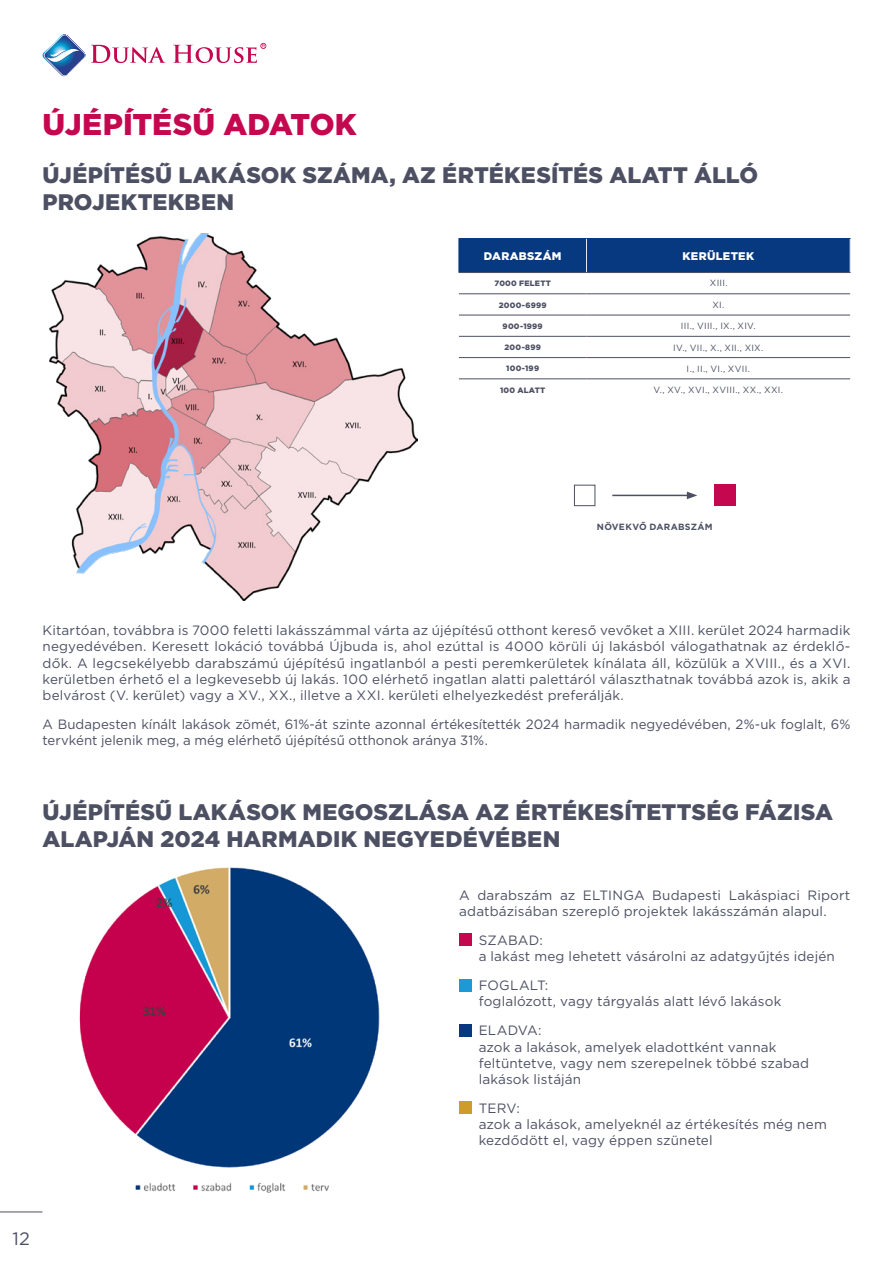
<style>
.page{position:relative;width:893px;height:1263px;background:#fff}
.page>*{position:absolute;margin:0;border:0;box-sizing:border-box;transform-origin:0 0}
.t1{font:900 30px "Gotham";color:#c50750}
.t2{font:900 22.5px/27px "Gotham";letter-spacing:.005em;color:#4d5063}
.t3{font:18px "Gotham";color:#4d5063}
.t4{font:13.5px/16.2px "Gotham";letter-spacing:.005em;color:#4d5063}
.t5{font:900 11.1px "Gotham";letter-spacing:.025em;color:#fff}
.t6{font:9px "Gotham";letter-spacing:.035em;color:#4d5063}
.t7{font:700 9px "Gotham";letter-spacing:.025em;color:#4d5063}
.t8{font:900 7.8px "Gotham";letter-spacing:.03em;color:#4d5063}
</style>
<div class="page">
<hr style="left:0;top:1211px;width:43px;height:1px;background:#4d5063">
<svg style="left:42px;top:34px;width:123px;height:43px"></svg>
<svg style="left:173px;top:43px;width:93px;height:20px"></svg>
<img style="left:79px;top:867px;width:301px;height:326px">
<div style="left:714px;top:485px;width:22px;height:21px;background:#c50750"></div>
<div style="left:574px;top:485px;width:21px;height:21px;background:#fff;border:1px solid #4d5063"></div>
<hr style="left:612px;top:495px;width:77px;height:1px;background:#4d5063">
<svg style="left:687px;top:492px;width:10px;height:7px"></svg>
<div style="left:460px;top:239px;width:390px;height:33px;background:#073980"></div>
<hr style="left:586px;top:239px;width:1px;height:33px;background:#e6e7e9">
<hr style="left:850px;top:239px;width:1px;height:33px;background:#e6e7e9">
<hr style="left:459px;top:272px;width:127px;height:1px;background:#4d5063">
<hr style="left:586px;top:272px;width:264px;height:1px;background:#4d5063">
<hr style="left:459px;top:293px;width:127px;height:1px;background:#4d5063">
<hr style="left:586px;top:293px;width:264px;height:1px;background:#4d5063">
<hr style="left:459px;top:315px;width:127px;height:1px;background:#4d5063">
<hr style="left:586px;top:315px;width:264px;height:1px;background:#4d5063">
<hr style="left:459px;top:336px;width:127px;height:1px;background:#4d5063">
<hr style="left:586px;top:336px;width:264px;height:1px;background:#4d5063">
<hr style="left:459px;top:357px;width:127px;height:1px;background:#4d5063">
<hr style="left:586px;top:357px;width:264px;height:1px;background:#4d5063">
<hr style="left:459px;top:238px;width:127px;height:1px;background:#073980">
<hr style="left:459px;top:239px;width:1px;height:33px;background:#073980">
<hr style="left:586px;top:238px;width:264px;height:1px;background:#073980">
<hr style="left:459px;top:378px;width:127px;height:1px;background:#4d5063">
<hr style="left:586px;top:378px;width:264px;height:1px;background:#4d5063">
<div style="left:459px;top:933px;width:13px;height:13px;background:#c50750"></div>
<div style="left:459px;top:979px;width:13px;height:13px;background:#1d99d6"></div>
<div style="left:459px;top:1024px;width:13px;height:13px;background:#073980"></div>
<div style="left:459px;top:1101px;width:13px;height:13px;background:#cf9b2a"></div>
<img style="left:49px;top:233px;width:369px;height:367px">
<p class="t1" style="left:43px;top:103px;width:316px">ÚJÉPÍTÉSŰ ADATOK</p>
<p class="t2" style="left:43px;top:161px;width:717px">ÚJÉPÍTÉSŰ LAKÁSOK SZÁMA, AZ ÉRTÉKESÍTÉS ALATT ÁLLÓ<br>PROJEKTEKBEN</p>
<p class="t5" style="left:484px;top:248px;width:79px">DARABSZÁM</p>
<p class="t5" style="left:682px;top:248px;width:73px">KERÜLETEK</p>
<p class="t8" style="left:494px;top:278px;width:58px">7000 FELETT</p>
<p class="t8" style="left:499px;top:299px;width:49px">2000-6999</p>
<p class="t6" style="left:712px;top:299px;width:13px">XI.</p>
<p class="t8" style="left:503px;top:321px;width:42px">900-1999</p>
<p class="t6" style="left:681px;top:320px;width:76px">III., VIII., IX., XIV.</p>
<p class="t8" style="left:504px;top:342px;width:38px">200-899</p>
<p class="t6" style="left:673px;top:342px;width:92px">IV., VII., X., XII., XIX.</p>
<p class="t8" style="left:506px;top:363px;width:34px">100-199</p>
<p class="t6" style="left:687px;top:363px;width:65px">I., II., VI., XVII.</p>
<p class="t8" style="left:500px;top:384px;width:47px">100 ALATT</p>
<p class="t6" style="left:653px;top:384px;width:131px">V., XV., XVI., XVIII., XX., XXI.</p>
<p class="t6" style="left:710px;top:277px;width:19px">XIII.</p>
<p class="t7" style="left:597px;top:521px;width:117px">NÖVEKVŐ DARABSZÁM</p>
<p class="t4" style="left:43px;top:622px;width:809px;text-align:justify">Kitartóan, továbbra is 7000 feletti lakásszámmal várta az újépítésű otthont kereső vevőket a XIII. kerület 2024 harmadik negyedévében. Keresett lokáció továbbá Újbuda is, ahol ezúttal is 4000 körüli új lakásból válogathatnak az érdeklő&shy;dők. A legcsekélyebb darabszámú újépítésű ingatlanból a pesti peremkerületek kínálata áll, közülük a XVIII., és a XVI. kerületben érhető el a legkevesebb új lakás. 100 elérhető ingatlan alatti palettáról választhatnak továbbá azok is, akik a belvárost (V. kerület) vagy a XV., XX., illetve a XXI. kerületi elhelyezkedést preferálják.</p>
<p class="t4" style="left:43px;top:716px;width:809px">A Budapesten kínált lakások zömét, 61%-át szinte azonnal értékesítették 2024 harmadik negyedévében, 2%-uk foglalt, 6% tervként jelenik meg, a még elérhető újépítésű otthonok aránya 31%.</p>
<p class="t2" style="left:43px;top:798px;width:792px">ÚJÉPÍTÉSŰ LAKÁSOK MEGOSZLÁSA AZ ÉRTÉKESÍTETTSÉG FÁZISA<br>ALAPJÁN 2024 HARMADIK NEGYEDÉVÉBEN</p>
<p class="t4" style="left:459px;top:887px;width:393px">A darabszám az ELTINGA Budapesti Lakáspiaci Riport adatbázisában szereplő projektek lakásszámán alapul.</p>
<p class="t4" style="left:479px;top:932px;width:358px">SZABAD:<br>a lakást meg lehetett vásárolni az adatgyűjtés idején</p>
<p class="t4" style="left:479px;top:977px;width:304px">FOGLALT:<br>foglalózott, vagy tárgyalás alatt lévő lakások</p>
<p class="t4" style="left:479px;top:1022px;width:332px">ELADVA:<br>azok a lakások, amelyek eladottként vannak feltüntetve, vagy nem szerepelnek többé szabad lakások listáján</p>
<p class="t4" style="left:479px;top:1100px;width:350px">TERV:<br>azok a lakások, amelyeknél az értékesítés még nem kezdődött el, vagy éppen szünetel</p>
<h3 class="t3" style="left:13px;top:1227px;width:19px">12</h3>
</div>
